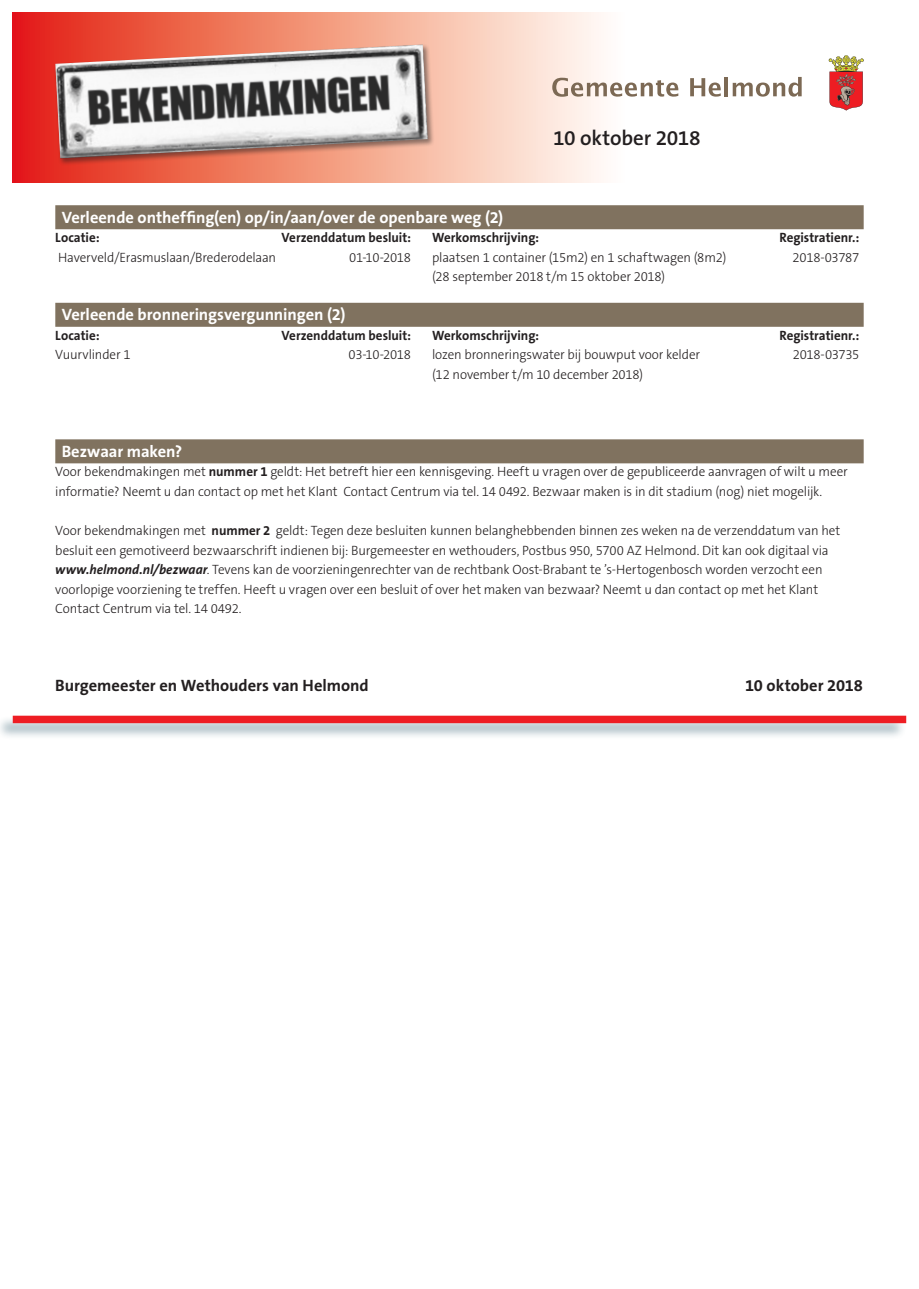
<style>
.page{position:relative;width:919px;height:1289px;background:#fff}
.page>*{position:absolute;margin:0;border:0;box-sizing:border-box;transform-origin:0 0}
.t1{font:600 21px "The Sans B6";letter-spacing:-.015em;color:#231f20}
.Titel_in_balk__warm{font:700 16.5px "The Sans B7";color:#fff}
.t2{font:700 16.5px "The Sans B7";color:#231f20}
.Bekendmakingen_platt{font:300 13.5px/19.5px "The Sans B3";letter-spacing:-.01em;color:#231f20}
.Bekendmakingen_platt-2{font:700 13.5px "The Sans B7";color:#231f20}
.Bekendmakingen_platt-3{font:300 13.5px "The Sans B3";letter-spacing:-.03em;color:#231f20}
.s1{font-family:"The Sans B7";font-weight:700}
.s2{font-family:"The Sans B7";font-weight:700;font-style:italic}
</style>
<div class="page">
<div style="left:55px;top:205px;width:808px;height:24px;background:#80725f"></div>
<div style="left:55px;top:303px;width:808px;height:24px;background:#80725f"></div>
<div style="left:55px;top:439px;width:808px;height:24px;background:#80725f"></div>
<div style="left:13px;top:13px;width:616px;height:170px;background:linear-gradient(to right,#e4230b,#fffff8)"></div>
<div style="left:54px;top:43px;width:381px;height:123px;background:#1d1e1f;opacity:.5"></div>
<img style="left:55px;top:45px;width:373px;height:113px">
<svg style="left:552px;top:78px;width:126px;height:19px"></svg>
<svg style="left:690px;top:78px;width:30px;height:19px"></svg>
<hr style="left:724px;top:77px;width:4px;height:19px;background:#7c6954">
<svg style="left:732px;top:77px;width:69px;height:20px"></svg>
<svg style="left:828px;top:55px;width:35px;height:56px"></svg>
<div style="left:0;top:715px;width:906px;height:25px;background:#3f6778;opacity:.5"></div>
<div style="left:13px;top:715px;width:893px;height:8px;background:#ee1d23"></div>
<h1 class="t1" style="left:553px;top:126px;width:149px">10 oktober 2018</h1>
<h1 class="Titel_in_balk__warm" style="left:62px;top:208px;width:443px">Verleende ontheffing(en) op/in/aan/over de openbare weg (2)</h1>
<p class="Bekendmakingen_platt-2" style="left:55px;top:230px;width:46px">Locatie:</p>
<p class="Bekendmakingen_platt-2" style="left:281px;top:230px;width:131px">Verzenddatum besluit:</p>
<p class="Bekendmakingen_platt-2" style="left:432px;top:230px;width:109px">Werkomschrijving:</p>
<p class="Bekendmakingen_platt-2" style="left:779px;top:230px;width:81px">Registratienr.:</p>
<p class="Bekendmakingen_platt" style="left:58px;top:248px;width:219px">Haverveld/Erasmuslaan/Brederodelaan</p>
<p class="Bekendmakingen_platt" style="left:349px;top:248px;width:63px">01-10-2018</p>
<p class="Bekendmakingen_platt" style="left:432px;top:248px;width:296px">plaatsen 1 container (15m2) en 1 schaftwagen (8m2)</p>
<p class="Bekendmakingen_platt" style="left:792px;top:248px;width:68px">2018-03787</p>
<p class="Bekendmakingen_platt" style="left:432px;top:267px;width:235px">(28 september 2018 t/m 15 oktober 2018)</p>
<h1 class="Titel_in_balk__warm" style="left:62px;top:306px;width:285px">Verleende bronneringsvergunningen (2)</h1>
<p class="Bekendmakingen_platt-2" style="left:55px;top:328px;width:46px">Locatie:</p>
<p class="Bekendmakingen_platt-2" style="left:281px;top:328px;width:131px">Verzenddatum besluit:</p>
<p class="Bekendmakingen_platt-2" style="left:432px;top:328px;width:109px">Werkomschrijving:</p>
<p class="Bekendmakingen_platt-2" style="left:779px;top:328px;width:81px">Registratienr.:</p>
<p class="Bekendmakingen_platt" style="left:55px;top:345px;width:77px">Vuurvlinder 1</p>
<p class="Bekendmakingen_platt" style="left:348px;top:345px;width:64px">03-10-2018</p>
<p class="Bekendmakingen_platt" style="left:432px;top:345px;width:269px">lozen bronneringswater bij bouwput voor kelder</p>
<p class="Bekendmakingen_platt-3" style="left:792px;top:347px;width:68px">2018-03735</p>
<p class="Bekendmakingen_platt" style="left:432px;top:365px;width:212px">(12 november t/m 10 december 2018)</p>
<h1 class="Titel_in_balk__warm" style="left:62px;top:442px;width:122px">Bezwaar maken?</h1>
<p class="Bekendmakingen_platt" style="left:55px;top:462px;width:794px">Voor bekendmakingen met <span class="s1">nummer 1</span> geldt: Het betreft hier een kennisgeving. Heeft u vragen over de gepubliceerde aanvragen of wilt u meer informatie? Neemt u dan contact op met het Klant Contact Centrum via tel. 14 0492. Bezwaar maken is in dit stadium (nog) niet mogelijk.</p>
<p class="Bekendmakingen_platt" style="left:55px;top:521px;width:786px">Voor bekendmakingen met <span class="s1">nummer 2</span> geldt: Tegen deze besluiten kunnen belanghebbenden binnen zes weken na de verzenddatum van het besluit een gemotiveerd bezwaarschrift indienen bij: Burgemeester en wethouders, Postbus 950, 5700 AZ Helmond. Dit kan ook digitaal via <span class="s2">www.helmond.nl/bezwaar</span>. Tevens kan de voorzieningenrechter van de rechtbank Oost-Brabant te ’s-Hertogenbosch worden verzocht een voorlopige voorziening te treffen. Heeft u vragen over een besluit of over het maken van bezwaar? Neemt u dan contact op met het Klant</p>
<p class="Bekendmakingen_platt" style="left:55px;top:599px;width:188px">Contact Centrum via tel. 14 0492.</p>
<p class="t2" style="left:55px;top:676px;width:315px">Burgemeester en Wethouders van Helmond</p>
<p class="t2" style="left:745px;top:676px;width:119px">10 oktober 2018</p>
</div>
